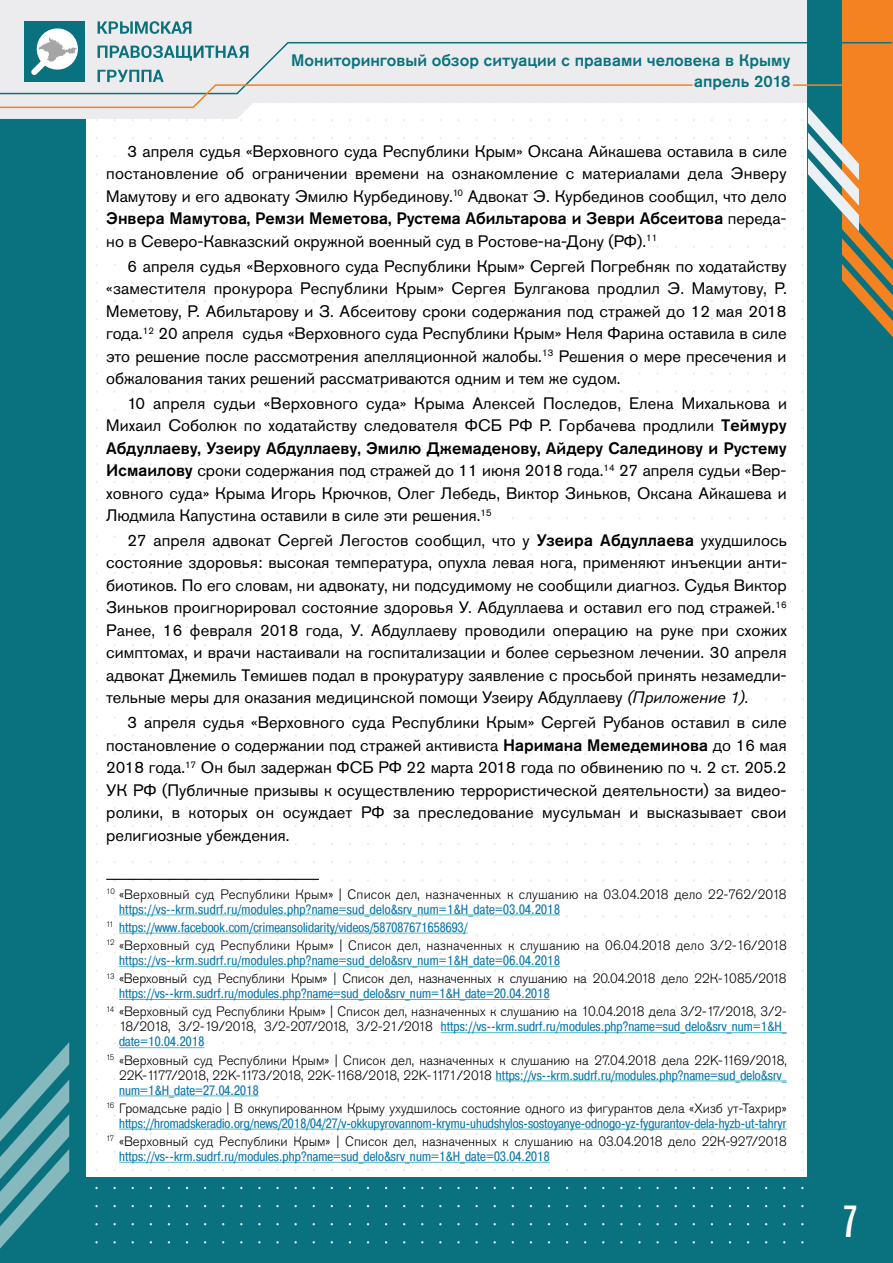
<style>
.page{position:relative;width:893px;height:1263px;background:#fff}
.page>*{position:absolute;margin:0;border:0;box-sizing:border-box;transform-origin:0 0}
.t1{font:500 condensed 45px "Akzidenz Grotesk Pro";color:#fff}
.t2{font:16.5px/22.5px "Akzidenz Grotesk Pro";color:#000;text-align:justify}
.t3{font:500 16.5px/20.7px "Akzidenz Grotesk Pro";color:#0a727e;text-align:right}
.t4{font:300 13.5px/15px "Akzidenz Grotesk Pro";color:#000;text-align:right}
.t5{font:13.5px/18.1px "Pragmatica Cond C";letter-spacing:.01em;color:#0976ae}
.s1{font-weight:500}
.s2{font-style:italic}
.s3{font-family:"Akzidenz Grotesk Pro";font-weight:300;color:#000}
.s4{font-family:"Pragmatica Cond C";font-weight:400;color:#0976ae}
</style>
<div class="page">
<div style="left:0;top:1178px;width:893px;height:85px;background:#0a727e"></div>
<div style="left:0;top:0;width:85px;height:1263px;background:#0a727e"></div>
<svg style="left:0;top:0;width:837px;height:119px;fill:#ececee"></svg>
<div style="left:808px;top:1px;width:85px;height:1262px;background:#0a727e"></div>
<svg style="left:837px;top:0;width:56px;height:338px"></svg>
<svg style="left:801px;top:101px;width:58px;height:130px"></svg>
<svg style="left:0;top:1042px;width:69px;height:206px"></svg>
<div style="left:24px;top:21px;width:61px;height:61px;background:#0a727e"></div>
<svg style="left:38px;top:28px;width:39px;height:13px"></svg>
<svg style="left:98px;top:21px;width:20px;height:13px"></svg>
<svg style="left:120px;top:21px;width:13px;height:13px"></svg>
<svg style="left:135px;top:21px;width:24px;height:13px"></svg>
<svg style="left:161px;top:21px;width:10px;height:13px"></svg>
<svg style="left:171px;top:21px;width:20px;height:13px"></svg>
<svg style="left:0;top:41px;width:893px;height:54px;background:#cdd4d0"></svg>
<svg style="left:0;top:83px;width:694px;height:26px"></svg>
<hr style="left:793px;top:84px;width:100px;height:2px;background:#f48220">
<hr style="left:106px;top:879px;width:213px;height:1px;background:#000">
<hr style="left:119px;top:914px;width:441px;height:1px;background:#4bb9c2">
<hr style="left:119px;top:933px;width:349px;height:1px;background:#4bb9c2">
<hr style="left:119px;top:966px;width:441px;height:1px;background:#4bb9c2">
<hr style="left:119px;top:999px;width:431px;height:1px;background:#4bb9c2">
<hr style="left:441px;top:1032px;width:346px;height:1px;background:#4bb9c2">
<hr style="left:119px;top:1047px;width:85px;height:1px;background:#4bb9c2">
<hr style="left:496px;top:1080px;width:291px;height:1px;background:#4bb9c2">
<hr style="left:119px;top:1095px;width:140px;height:1px;background:#4bb9c2">
<hr style="left:119px;top:1129px;width:668px;height:1px;background:#4bb9c2">
<hr style="left:119px;top:1162px;width:431px;height:1px;background:#4bb9c2">
<p class="t3" style="left:291px;top:49px;width:501px">Мониторинговый обзор ситуации с правами человека в Крыму апрель 2018</p>
<p class="t2" style="left:106px;top:140px;width:682px;text-indent:21px">3 апреля судья «Верховного суда Республики Крым» Оксана Айкашева оставила в силе постановление об ограничении времени на ознакомление с материалами дела Энверу Мамутову и его адвокату Эмилю Курбединову.<sup>10</sup> Адвокат Э. Курбединов сообщил, что дело <span class="s1">Энвера Мамутова, Ремзи Меметова, Рустема Абильтарова и Зеври Абсеитова</span> переда&shy;но в Северо-Кавказский окружной военный суд в Ростове-на-Дону (РФ).<sup>11</sup></p>
<p class="t2" style="left:106px;top:254px;width:682px;text-indent:21px">6 апреля судья «Верховного суда Республики Крым» Сергей Погребняк по ходатайству «заместителя прокурора Республики Крым» Сергея Булгакова продлил Э. Мамутову, Р.<br>Меметову, Р. Абильтарову и З. Абсеитову сроки содержания под стражей до 12 мая 2018 года.<sup>12</sup> 20 апреля судья «Верховного суда Республики Крым» Неля Фарина оставила в силе это решение после рассмотрения апелляционной жалобы.<sup>13</sup> Решения о мере пресечения и обжалования таких решений рассматриваются одним и тем же судом.</p>
<p class="t2" style="left:106px;top:392px;width:682px;text-indent:21px">10 апреля судьи «Верховного суда» Крыма Алексей Последов, Елена Михалькова и Михаил Соболюк по ходатайству следователя ФСБ РФ Р. Горбачева продлили <span class="s1">Теймуру Абдуллаеву, Узеиру Абдуллаеву, Эмилю Джемаденову, Айдеру Салединову и Рустему Исмаилову</span> сроки содержания под стражей до 11 июня 2018 года.<sup>14</sup> 27 апреля судьи «Вер&shy;ховного суда» Крыма Игорь Крючков, Олег Лебедь, Виктор Зиньков, Оксана Айкашева и Людмила Капустина оставили в силе эти решения.<sup>15</sup></p>
<p class="t2" style="left:106px;top:529px;width:682px;text-indent:21px">27 апреля адвокат Сергей Легостов сообщил, что у <span class="s1">Узеира Абдуллаева</span> ухудшилось состояние здоровья: высокая температура, опухла левая нога, применяют инъекции анти&shy;биотиков. По его словам, ни адвокату, ни подсудимому не сообщили диагноз. Судья Виктор Зиньков проигнорировал состояние здоровья У. Абдуллаева и оставил его под стражей.<sup>16<br></sup>Ранее, 16 февраля 2018 года, У. Абдуллаеву проводили операцию на руке при схожих симптомах, и врачи настаивали на госпитализации и более серьезном лечении. 30 апреля адвокат Джемиль Темишев подал в прокуратуру заявление с просьбой принять незамедли&shy;тельные меры для оказания медицинской помощи Узеиру Абдуллаеву <span class="s2">(Приложение 1)</span>.</p>
<p class="t2" style="left:106px;top:711px;width:682px;text-indent:21px">3 апреля судья «Верховного суда Республики Крым» Сергей Рубанов оставил в силе постановление о содержании под стражей активиста <span class="s1">Наримана Мемедеминова</span> до 16 мая 2018 года.<sup>17</sup> Он был задержан ФСБ РФ 22 марта 2018 года по обвинению по ч. 2 ст. 205.2<br>УК РФ (Публичные призывы к осуществлению террористической деятельности) за видео&shy;ролики, в которых он осуждает РФ за преследование мусульман и высказывает свои религиозные убеждения.</p>
<p class="t4" style="left:106px;top:886px;width:682px"><sup>10</sup> «Верховный суд Республики Крым» | Список дел, назначенных к слушанию на 03.04.2018 дело 22-762/2018</p>
<p class="t5" style="left:106px;top:900px;width:455px;text-indent:13px">https://vs--krm.sudrf.ru/modules.php?name=sud_delo&amp;srv_num=1&amp;H_date=03.04.2018<br><sup>11</sup> https://www.facebook.com/crimeansolidarity/videos/587087671658693/</p>
<p class="t4" style="left:106px;top:938px;width:682px"><sup>12</sup> «Верховный суд Республики Крым» | Список дел, назначенных к слушанию на 06.04.2018 дело 3/2-16/2018</p>
<p class="t5" style="left:119px;top:951px;width:442px">https://vs--krm.sudrf.ru/modules.php?name=sud_delo&amp;srv_num=1&amp;H_date=06.04.2018</p>
<p class="t4" style="left:106px;top:971px;width:682px"><sup>13</sup> «Верховный суд Республики Крым» | Список дел, назначенных к слушанию на 20.04.2018 дело 22К-1085/2018</p>
<p class="t5" style="left:119px;top:984px;width:432px">https://vs--krm.sudrf.ru/modules.php?name=sud_delo&amp;srv_num=1&amp;H_date=20.04.2018</p>
<p class="t4" style="left:106px;top:1004px;width:682px"><sup>14</sup> «Верховный суд Республики Крым» | Список дел, назначенных к слушанию на 10.04.2018 дела 3/2-17/2018, 3/2-</p>
<p class="t5" style="left:119px;top:1019px;width:669px;line-height:15px"><span class="s3">18/2018, 3/2-19/2018, 3/2-207/2018, 3/2-21/2018</span> https://vs--krm.sudrf.ru/modules.php?name=sud_delo&amp;srv_num=1&amp;H_ date=10.04.2018</p>
<p class="t4" style="left:106px;top:1052px;width:682px"><sup>15</sup> «Верховный суд Республики Крым» | Список дел, назначенных к слушанию на 27.04.2018 дела 22K-1169/2018,<br>22K-1177/2018, 22K-1173/2018, 22K-1168/2018, 22K-1171/2018 <span class="s4">https://vs--krm.sudrf.ru/modules.php?name=sud_delo&amp;srv_</span></p>
<p class="t5" style="left:119px;top:1081px;width:141px">num=1&amp;H_date=27.04.2018</p>
<p class="t4" style="left:106px;top:1100px;width:682px"><sup>16</sup> Громадське радіо | В оккупированном Крыму ухудшилось состояние одного из фигурантов дела «Хизб ут-Тахрир»</p>
<p class="t5" style="left:119px;top:1114px;width:669px">https://hromadskeradio.org/news/2018/04/27/v-okkupyrovannom-krymu-uhudshylos-sostoyanye-odnogo-yz-fygurantov-dela-hyzb-ut-tahryr</p>
<p class="t4" style="left:106px;top:1134px;width:682px"><sup>17</sup> «Верховный суд Республики Крым» | Список дел, назначенных к слушанию на 03.04.2018 дело 22К-927/2018</p>
<p class="t5" style="left:119px;top:1147px;width:432px">https://vs--krm.sudrf.ru/modules.php?name=sud_delo&amp;srv_num=1&amp;H_date=03.04.2018</p>
<h1 class="t1" style="left:842px;top:1192px;width:17px">7</h1>
</div>
